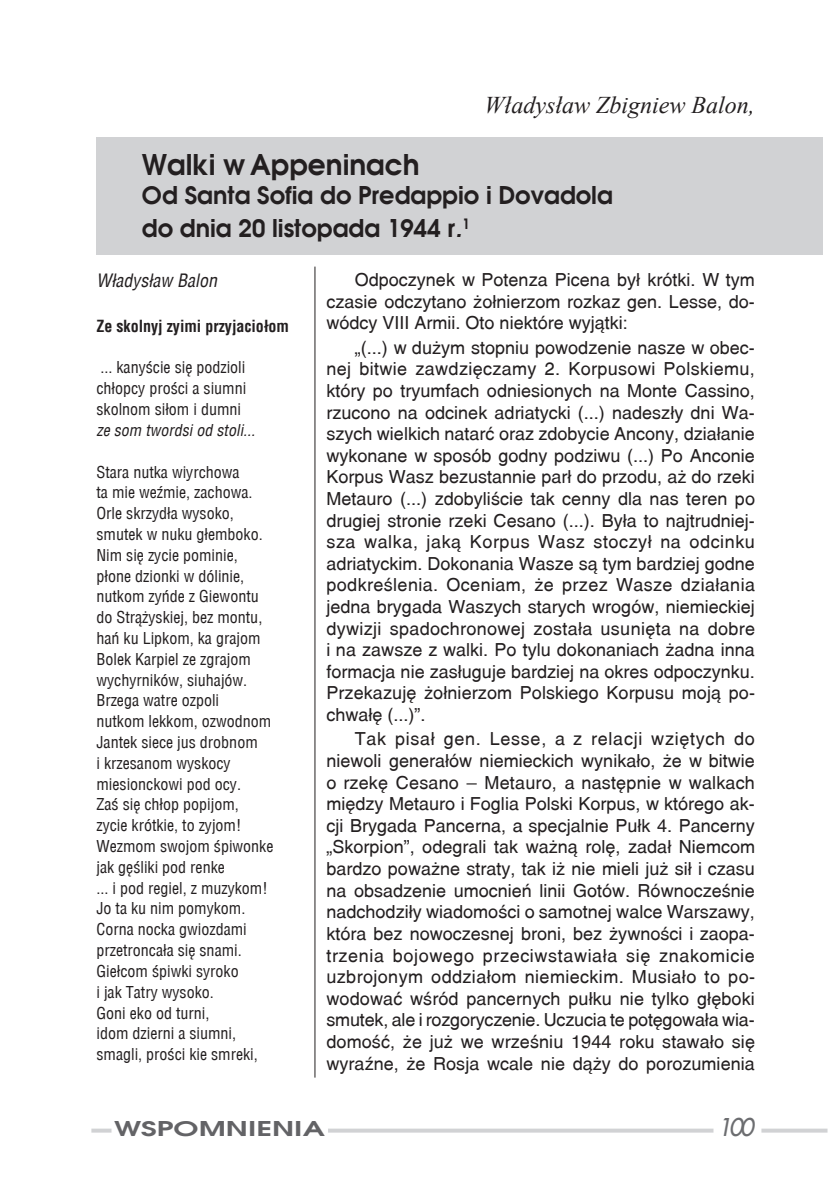
<style>
.page{position:relative;width:840px;height:1191px;background:#fff}
.page>*{position:absolute;margin:0;border:0;box-sizing:border-box;transform-origin:0 0}
.t1{font:700 28px "Avalon";color:#231f20}
.t2{font:700 24px/33.6px "Avalon";color:#231f20}
.t3{font:italic 24px "Times New Roman";color:#231f20}
.t4{font:italic 24px "Fujiyama 2";color:#6c6d70}
.t5{font:700 20px "Avalon";color:#636366;scale:1.5 1}
.t6{font:18px/21.6px "Switzerland";color:#231f20;text-align:justify}
.t7{font:italic 18px "Switzerland Condensed";color:#231f20}
.t8{font:16px/20.8px "Switzerland Condensed";color:#231f20;text-align:justify}
.t9{font:700 16px "Switzerland Condensed";color:#231f20}
.t10{font:italic 16px "Switzerland Condensed";color:#231f20}
.s1{font-style:italic}
</style>
<div class="page">
<svg style="left:91px;top:1128px;width:736px;height:4px;background:#d8d9da"></svg>
<div style="left:713px;top:1122px;width:48px;height:18px;background:#fff"></div>
<div style="left:96px;top:138px;width:726px;height:117px;background:#d1d2d4"></div>
<hr style="left:314px;top:267px;width:1px;height:810px;background:#231f20">
<div style="left:111px;top:1125px;width:217px;height:15px;background:#fff"></div>
<h2 class="t3" style="left:484px;top:89px;width:272px">Władysław Zbigniew Balon,</h2>
<h1 class="t1" style="left:142px;top:147px;width:279px">Walki w Appeninach</h1>
<h2 class="t2" style="left:142px;top:178px;width:472px">Od Santa Sofia do Predappio i Dovadola do dnia 20 listopada 1944 r<span class="s1">.</span><sup>1</sup></h2>
<p class="t6" style="left:326px;top:269px;width:430px;text-indent:28px">Odpoczynek w Potenza Picena by³ krótki. W tym czasie odczytano ¿o³nierzom rozkaz gen. Lesse, do&shy;wódcy VIII Armii. Oto niektóre wyj¹tki:</p>
<p class="t6" style="left:326px;top:336px;width:430px;text-indent:28px">„(...) w du¿ym stopniu powodzenie nasze w obec&shy;nej bitwie zawdziêczamy 2. Korpusowi Polskiemu, który po tryumfach odniesionych na Monte Cassino, rzucono na odcinek adriatycki (...) nadesz³y dni Wa&shy;szych wielkich nataræ oraz zdobycie Ancony, dzia³anie wykonane w sposób godny podziwu (...) Po Anconie Korpus Wasz bezustannie par³ do przodu, a¿ do rzeki Metauro (...) zdobyliœcie tak cenny dla nas teren po drugiej stronie rzeki Cesano (...). By³a to najtrudniej&shy;sza walka, jak¹ Korpus Wasz stoczy³ na odcinku adriatyckim. Dokonania Wasze s¹ tym bardziej godne podkreœlenia. Oceniam, ¿e przez Wasze dzia³ania jedna brygada Waszych starych wrogów, niemieckiej dywizji spadochronowej zosta³a usuniêta na dobre i na zawsze z walki. Po tylu dokonaniach ¿adna inna formacja nie zas³uguje bardziej na okres odpoczynku.<br>Przekazujê ¿o³nierzom Polskiego Korpusu moj¹ po&shy;chwa³ê (...)”.</p>
<p class="t6" style="left:326px;top:728px;width:430px;text-indent:28px">Tak pisa³ gen. Lesse, a z relacji wziêtych do niewoli genera³ów niemieckich wynika³o, ¿e w bitwie o rzekê Cesano – Metauro, a nastêpnie w walkach miêdzy Metauro i Foglia Polski Korpus, w którego ak&shy;cji Brygada Pancerna, a specjalnie Pu³k 4. Pancerny „Skorpion”, odegrali tak wa¿n¹ rolê, zada³ Niemcom bardzo powa¿ne straty, tak i¿ nie mieli ju¿ si³ i czasu na obsadzenie umocnieñ linii Gotów. Równoczeœnie nadchodzi³y wiadomoœci o samotnej walce Warszawy, która bez nowoczesnej broni, bez ¿ywnoœci i zaopa&shy;trzenia bojowego przeciwstawia³a siê znakomicie uzbrojonym oddzia³om niemieckim. Musia³o to po&shy;wodowaæ wœród pancernych pu³ku nie tylko g³êboki smutek, ale i rozgoryczenie. Uczucia te potêgowa³a wia&shy;domoœæ, ¿e ju¿ we wrzeœniu 1944 roku stawa³o siê wyraŸne, ¿e Rosja wcale nie d¹¿y do porozumienia</p>
<p class="t7" style="left:96px;top:269px;width:122px">W³adys³aw Balon</p>
<p class="t9" style="left:96px;top:316px;width:194px">Ze skolnyj zyimi przyjacio³om</p>
<p class="t8" style="left:96px;top:357px;width:151px">... kanyœcie siê podzioli ch³opcy proœci a siumni skolnom si³om i dumni</p>
<p class="t10" style="left:96px;top:420px;width:160px">ze som twordsi od stoli...</p>
<p class="t8" style="left:96px;top:461px;width:178px;text-align:left">Stara nutka wiyrchowa<br>ta mie weŸmie, zachowa.<br>Orle skrzyd³a wysoko, smutek w nuku g³emboko.<br>Nim siê zycie pominie, p³one dzionki w dólinie, nutkom zyñde z Giewontu do Str¹¿yskiej, bez montu, hañ ku Lipkom, ka grajom<br>Bolek Karpiel ze zgrajom wychyrników, siuhajów.<br>Brzega watre ozpoli<br>nutkom lekkom, ozwodnom<br>Jantek siece jus drobnom<br>i krzesanom wyskocy miesionckowi pod ocy.<br>Zaœ siê ch³op popijom, zycie krótkie, to zyjom!<br>Wezmom swojom œpiwonke jak gêœliki pod renke<br>... i pod regiel, z muzykom!<br>Jo ta ku nim pomykom.<br>Corna nocka gwiozdami przetronca³a siê snami.<br>Gie³com œpiwki syroko<br>i jak Tatry wysoko.<br>Goni eko od turni,<br>idom dzierni a siumni, smagli, proœci kie smreki,</p>
<p class="t5" style="left:114px;top:1116px;width:142px">WSPOMNIENIA</p>
<h2 class="t4" style="left:717px;top:1109px;width:37px">100</h2>
</div>
